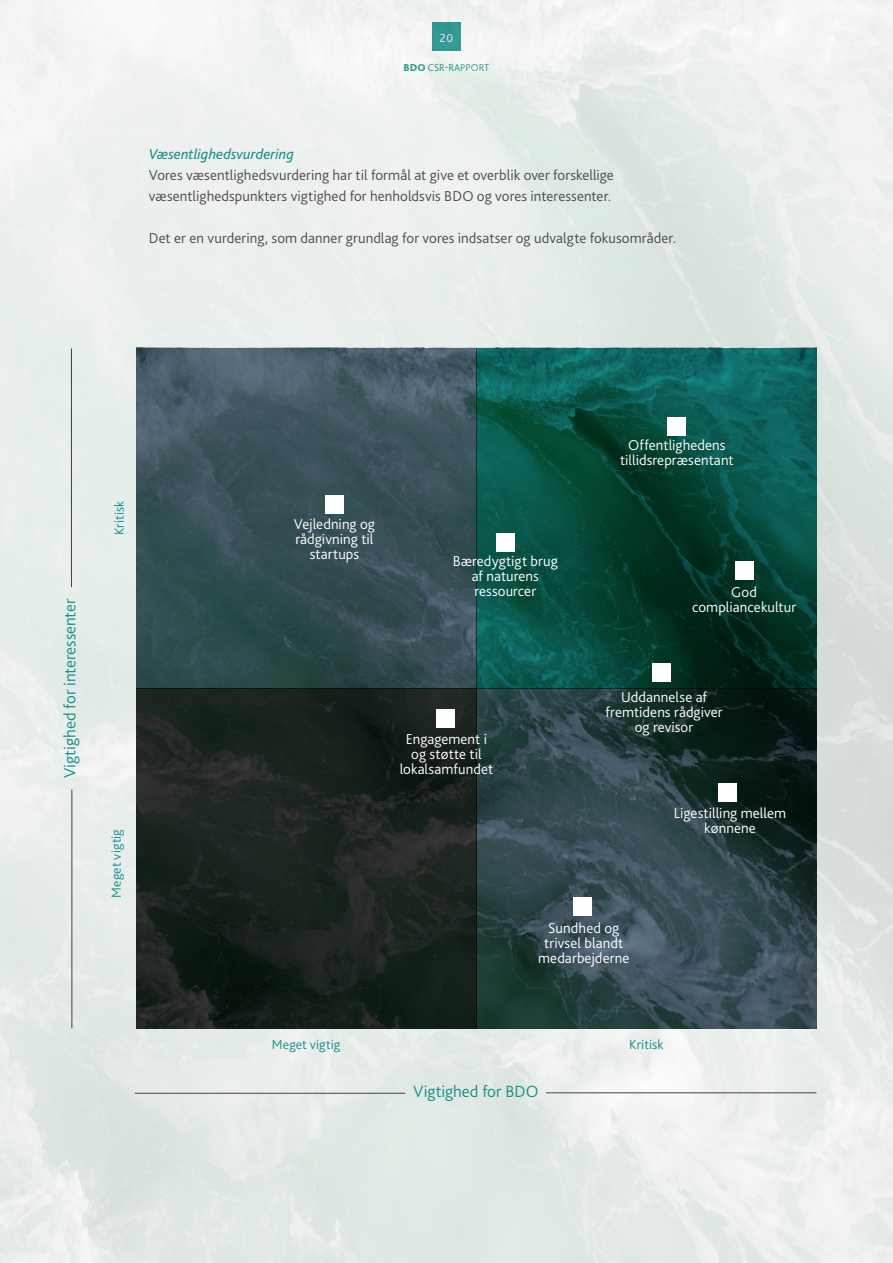
<style>
.page{position:relative;width:893px;height:1263px;background:#fff}
.page>*{position:absolute;margin:0;border:0;box-sizing:border-box;transform-origin:0 0}
.t1{font:300 17.1px "Bliss Pro";color:#16908b}
.t2{font:300 15px/15px "Bliss Pro";letter-spacing:.005em;color:#fff;text-align:center}
.t3{font:300 15px/21px "Bliss Pro";letter-spacing:.005em;color:#4e4c4b}
.t4{font:italic 15px "Bliss Pro";letter-spacing:.005em;color:#16908b}
.t5{font:300 13.65px "Bliss Pro";letter-spacing:.005em;color:#16908b}
.t6{font:300 12px "Bliss Pro";color:#fff}
.t7{font:300 10.5px "Bliss Pro";color:#16908b}
.s1{font-weight:800}
</style>
<div class="page">
<img style="left:0;top:0;width:893px;height:1263px">
<hr style="left:546px;top:1092px;width:270px;height:1px;background:#414140">
<hr style="left:72px;top:789px;width:1px;height:239px;background:#414140">
<svg style="left:476px;top:688px;width:340px;height:340px;background:#2b4144"></svg>
<svg style="left:136px;top:688px;width:340px;height:340px;background:#1a231d"></svg>
<svg style="left:136px;top:348px;width:340px;height:340px;background:#395258"></svg>
<svg style="left:476px;top:348px;width:340px;height:340px;background:#084c40"></svg>
<hr style="left:135px;top:1093px;width:270px;height:1px;background:#414140">
<hr style="left:71px;top:348px;width:1px;height:239px;background:#414140">
<div style="left:325px;top:495px;width:19px;height:19px;background:#fff"></div>
<div style="left:496px;top:533px;width:18px;height:18px;background:#fff"></div>
<div style="left:667px;top:418px;width:18px;height:18px;background:#fff"></div>
<div style="left:735px;top:561px;width:18px;height:18px;background:#fff"></div>
<div style="left:653px;top:663px;width:18px;height:19px;background:#fff"></div>
<div style="left:436px;top:709px;width:19px;height:19px;background:#fff"></div>
<div style="left:718px;top:783px;width:19px;height:18px;background:#fff"></div>
<div style="left:573px;top:897px;width:19px;height:18px;background:#fff"></div>
<p class="t6" style="left:440px;top:30px;width:15px">20</p>
<p class="t7" style="left:404px;top:61px;width:87px"><span class="s1">BDO</span> CSR-RAPPORT</p>
<p class="t4" style="left:149px;top:145px;width:147px">Væsentlighedsvurdering</p>
<p class="t3" style="left:149px;top:165px;width:467px">Vores væsentlighedsvurdering har til formål at give et overblik over forskellige væsentlighedspunkters vigtighed for henholdsvis BDO og vores interessenter.</p>
<p class="t3" style="left:149px;top:228px;width:529px">Det er en vurdering, som danner grundlag for vores indsatser og udvalgte fokusområder.</p>
<p class="t1" style="left:59px;top:778px;width:181px;rotate:-90deg">Vigtighed for interessenter</p>
<p class="t5" style="left:111px;top:535px;width:36px;rotate:-90deg">Kritisk</p>
<p class="t5" style="left:108px;top:897px;width:70px;rotate:-90deg">Meget vigtig</p>
<p class="t2" style="left:294px;top:516px;width:83px">Vejledning og rådgivning til startups</p>
<p class="t2" style="left:453px;top:553px;width:107px">Bæredygtigt brug af naturens ressourcer</p>
<p class="t2" style="left:400px;top:731px;width:95px">Engagement i og støtte til lokalsamfundet</p>
<p class="t2" style="left:620px;top:437px;width:115px">Offentlighedens tillidsrepræsentant</p>
<p class="t2" style="left:692px;top:584px;width:106px">God compliancekultur</p>
<p class="t2" style="left:606px;top:689px;width:119px">Uddannelse af fremtidens rådgiver og revisor</p>
<p class="t2" style="left:674px;top:805px;width:114px">Ligestilling mellem kønnene</p>
<p class="t2" style="left:538px;top:920px;width:93px">Sundhed og trivsel blandt medarbejderne</p>
<p class="t5" style="left:272px;top:1036px;width:70px">Meget vigtig</p>
<p class="t5" style="left:629px;top:1036px;width:36px">Kritisk</p>
<p class="t1" style="left:413px;top:1081px;width:127px">Vigtighed for BDO</p>
</div>
